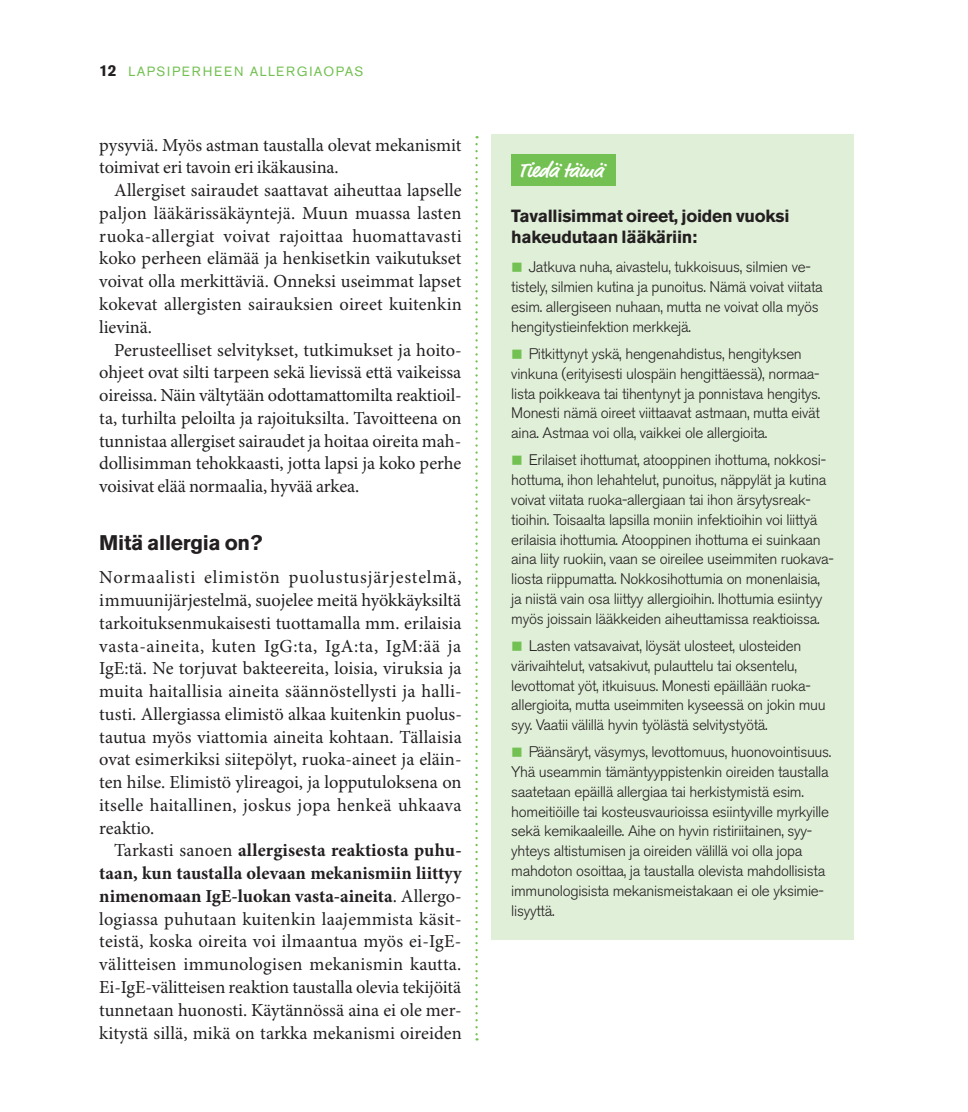
<style>
.page{position:relative;width:968px;height:1112px;background:#fff}
.page>*{position:absolute;margin:0;border:0;box-sizing:border-box;transform-origin:0 0}
.t1{font:700 21px "Akzidenz Grotesk BE";letter-spacing:-.015em;color:#231f20}
.t2{font:700 21px "Market OT";color:#fff}
.t3{font:18.38px/22.8px "Minion Pro";color:#231f20;text-align:justify}
.t4{font:700 17.5px/21px "Akzidenz Grotesk BE";letter-spacing:-.015em;color:#231f20}
.t5{font:300 15.22px/19.8px "Akzidenz Grotesk BE";letter-spacing:-.02em;color:#231f20}
.t6{font:13.3px "Akzidenz Grotesk BE";letter-spacing:.12em;color:#74c153}
.s1{font-weight:700;font-size:15.75px;color:#231f20}
.s2{font-weight:700}
</style>
<div class="page">
<div style="left:491px;top:134px;width:362px;height:805px;background:#e0efd8"></div>
<div style="left:511px;top:154px;width:104px;height:31px;background:#74c153"></div>
<svg style="left:475px;top:144px;width:2px;height:896px"></svg>
<p class="t6" style="left:99px;top:64px;width:265px"><span class="s1">12</span> LAPSIPERHEEN ALLERGIAOPAS</p>
<p class="t3" style="left:99px;top:134px;width:363px">pysyviä. Myös astman taustalla olevat mekanismit toimivat eri tavoin eri ikäkausina.</p>
<p class="t3" style="left:99px;top:180px;width:364px;text-indent:15px">Allergiset sairaudet saattavat aiheuttaa lapselle paljon lääkärissäkäyntejä. Muun muassa lasten ruoka-allergiat voivat rajoittaa huomattavasti koko perheen elämää ja henkisetkin vaikutukset voivat olla merkittäviä. Onneksi useimmat lapset kokevat allergisten sairauksien oireet kuitenkin lievinä.</p>
<p class="t3" style="left:99px;top:339px;width:364px;text-indent:15px">Perusteelliset selvitykset, tutkimukset ja hoito&shy;ohjeet ovat silti tarpeen sekä lievissä että vaikeissa oireissa. Näin vältytään odottamattomilta reaktioil&shy;ta, turhilta peloilta ja rajoituksilta. Tavoitteena on tunnistaa allergiset sairaudet ja hoitaa oireita mah&shy;dollisimman tehokkaasti, jotta lapsi ja koko perhe voisivat elää normaalia, hyvää arkea.</p>
<p class="t1" style="left:99px;top:530px;width:165px">Mitä allergia on?</p>
<p class="t3" style="left:99px;top:566px;width:364px">Normaalisti elimistön puolustusjärjestelmä, immuunijärjestelmä, suojelee meitä hyökkäyksiltä tarkoituksenmukaisesti tuottamalla mm. erilaisia vasta-aineita, kuten IgG:ta, IgA:ta, IgM:ää ja IgE:tä. Ne torjuvat bakteereita, loisia, viruksia ja muita haitallisia aineita säännöstellysti ja halli&shy;tusti. Allergiassa elimistö alkaa kuitenkin puolus&shy;tautua myös viattomia aineita kohtaan. Tällaisia ovat esimerkiksi siitepölyt, ruoka-aineet ja eläin&shy;ten hilse. Elimistö ylireagoi, ja lopputuloksena on itselle haitallinen, joskus jopa henkeä uhkaava reaktio.</p>
<p class="t3" style="left:99px;top:839px;width:364px;text-indent:15px">Tarkasti sanoen <span class="s2">allergisesta reaktiosta puhu&shy;taan, kun taustalla olevaan mekanismiin liittyy nimenomaan IgE-luokan vasta-aineita</span>. Allergo&shy;logiassa puhutaan kuitenkin laajemmista käsit&shy;teistä, koska oireita voi ilmaantua myös ei-IgE&shy;välitteisen immunologisen mekanismin kautta.<br>Ei-IgE-välitteisen reaktion taustalla olevia tekijöitä tunnetaan huonosti. Käytännössä aina ei ole mer&shy;kitystä sillä, mikä on tarkka mekanismi oireiden</p>
<p class="t2" style="left:518px;top:157px;width:86px">Tiedä tämä</p>
<p class="t4" style="left:511px;top:205px;width:279px">Tavallisimmat oireet, joiden vuoksi hakeudutaan lääkäriin:</p>
<p class="t5" style="left:511px;top:257px;width:313px;text-indent:17px">Jatkuva nuha, aivastelu, tukkoisuus, silmien ve&shy;tistely, silmien kutina ja punoitus. Nämä voivat viitata esim. allergiseen nuhaan, mutta ne voivat olla myös hengitystieinfektion merkkejä.</p>
<p class="t5" style="left:511px;top:344px;width:311px;text-indent:17px">Pitkittynyt yskä, hengenahdistus, hengityksen vinkuna (erityisesti ulospäin hengittäessä), normaa&shy;lista poikkeava tai tihentynyt ja ponnistava hengitys.<br>Monesti nämä oireet viittaavat astmaan, mutta eivät aina. Astmaa voi olla, vaikkei ole allergioita.</p>
<p class="t5" style="left:511px;top:450px;width:324px;text-indent:17px">Erilaiset ihottumat, atooppinen ihottuma, nokkosi&shy;hottuma, ihon lehahtelut, punoitus, näppylät ja kutina voivat viitata ruoka-allergiaan tai ihon ärsytysreak&shy;tioihin. Toisaalta lapsilla moniin infektioihin voi liittyä erilaisia ihottumia. Atooppinen ihottuma ei suinkaan aina liity ruokiin, vaan se oireilee useimmiten ruokava&shy;liosta riippumatta. Nokkosihottumia on monenlaisia, ja niistä vain osa liittyy allergioihin. Ihottumia esiintyy myös joissain lääkkeiden aiheuttamissa reaktioissa.</p>
<p class="t5" style="left:511px;top:636px;width:316px;text-indent:17px">Lasten vatsavaivat, löysät ulosteet, ulosteiden värivaihtelut, vatsakivut, pulauttelu tai oksentelu, levottomat yöt, itkuisuus. Monesti epäillään ruoka&shy;allergioita, mutta useimmiten kyseessä on jokin muu syy. Vaatii välillä hyvin työlästä selvitystyötä.</p>
<p class="t5" style="left:511px;top:742px;width:321px;text-indent:17px">Päänsäryt, väsymys, levottomuus, huonovointisuus.<br>Yhä useammin tämäntyyppistenkin oireiden taustalla saatetaan epäillä allergiaa tai herkistymistä esim. homeitiöille tai kosteusvaurioissa esiintyville myrkyille sekä kemikaaleille. Aihe on hyvin ristiriitainen, syy&shy;yhteys altistumisen ja oireiden välillä voi olla jopa mahdoton osoittaa, ja taustalla olevista mahdollisista immunologisista mekanismeistakaan ei ole yksimie&shy;lisyyttä.</p>
</div>
